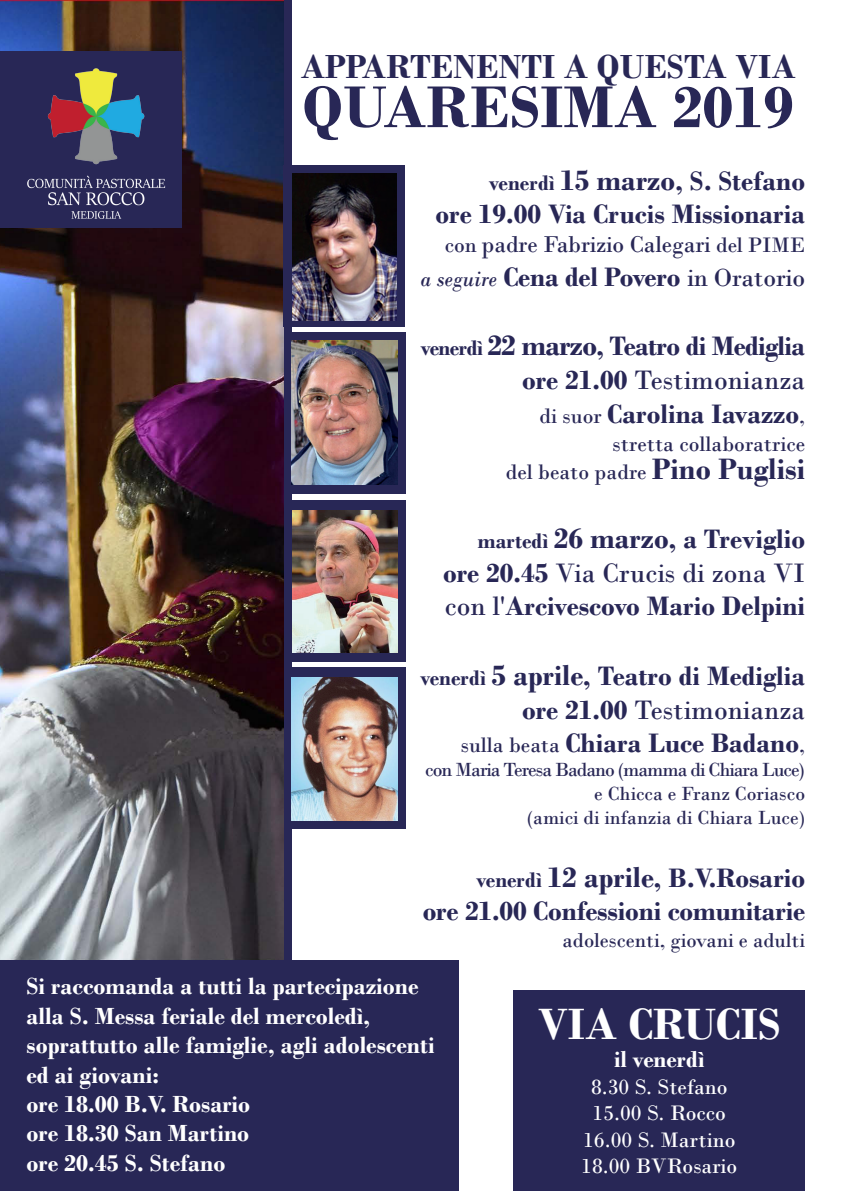
<style>
.page{position:relative;width:842px;height:1191px;background:#fff}
.page>*{position:absolute;margin:0;border:0;box-sizing:border-box;transform-origin:0 0}
.t1{font:700 62px "Bodoni";color:#282756}
.t2{font:700 46px "Bodoni";color:#fff}
.t3{font:700 35px "Bodoni";color:#282756}
.t4{font:700 28px/33.6px "Bodoni";color:#282756;text-align:right}
.t5{font:700 28px/33.6px "Bodoni";letter-spacing:-.025em;color:#282756;text-align:right}
.t6{font:700 24.5px/29.4px "Bodoni";color:#fff}
.t7{font:24px "Bodoni";letter-spacing:-.01em;color:#282756}
.t8{font:700 24px "Bodoni";color:#fff}
.t9{font:22px/26.4px "Bodoni";color:#fff;text-align:center}
.t10{font:22px/28px "Bodoni";color:#282756;text-align:right}
.t11{font:21px "Bodoni";color:#282756}
.t12{font:20px/24px "Bodoni";color:#282756;text-align:right}
.s1{font-size:22px}
.s2{font-size:30px}
.s3{font-weight:400;font-style:italic;font-size:22px}
.s4{font-weight:400;font-size:26px}
.s5{font-weight:400}
.s6{font-weight:400;font-size:22px}
.s7{font-weight:700;font-size:31px}
</style>
<div class="page">
<img style="left:0;top:0;width:284px;height:960px">
<div style="left:0;top:52px;width:181px;height:176px;background:#282756"></div>
<div style="left:284px;top:333px;width:122px;height:161px;background:#282756"></div>
<div style="left:284px;top:500px;width:122px;height:162px;background:#282756"></div>
<div style="left:284px;top:667px;width:122px;height:162px;background:#282756"></div>
<img style="left:292px;top:510px;width:105px;height:142px">
<img style="left:27px;top:62px;width:189px;height:166px">
<div style="left:284px;top:165px;width:121px;height:161px;background:#282756"></div>
<img style="left:292px;top:173px;width:105px;height:148px">
<div style="left:513px;top:990px;width:292px;height:201px;background:#282756"></div>
<div style="left:0;top:960px;width:458px;height:231px;background:#282756"></div>
<div style="left:284px;top:0;width:8px;height:972px;background:#282756"></div>
<img style="left:292px;top:341px;width:105px;height:143px">
<img style="left:292px;top:677px;width:105px;height:143px">
<p class="t3" style="left:301px;top:46px;width:497px">APPARTENENTI A QUESTA VIA</p>
<h1 class="t1" style="left:303px;top:70px;width:493px">QUARESIMA 2019</h1>
<p class="t4" style="left:436px;top:164px;width:371px"><span class="s1">venerdì</span> <span class="s2">15 marzo</span>, S. Stefano<br>ore 19.00 Via Crucis Missionaria</p>
<p class="t7" style="left:445px;top:230px;width:362px"><span class="s1">con</span> padre Fabrizio Calegari <span class="s1">del PIME</span></p>
<p class="t4" style="left:421px;top:260px;width:386px"><span class="s3">a seguire</span> Cena del Povero <span class="s4">in Oratorio</span></p>
<p class="t5" style="left:421px;top:329px;width:386px"><span class="s1">venerdì</span> <span class="s2">22 marzo</span>, Teatro di Mediglia ore 21.00 <span class="s5">Testimonianza<br></span><span class="s6">di suor</span> Carolina Iavazzo<span class="s6">,</span></p>
<p class="t10" style="left:506px;top:429px;width:301px">stretta collaboratrice<br>del beato padre <span class="s7">Pino Puglisi</span></p>
<p class="t4" style="left:443px;top:522px;width:364px;text-align:justify;text-indent:35px"><span class="s1">martedì</span> <span class="s2">26 marzo</span>, a Treviglio ore 20.45 <span class="s5">Via Crucis di zona VI con l'</span>Arcivescovo Mario Delpini</p>
<p class="t4" style="left:420px;top:659px;width:386px"><span class="s1">venerdì</span> <span class="s2">5 aprile</span>, Teatro di Mediglia ore 21.00 <span class="s5">Testimonianza<br></span><span class="s6">sulla beata</span> Chiara Luce Badano<span class="s6">,</span></p>
<p class="t12" style="left:425px;top:758px;width:381px">con Maria Teresa Badano (mamma di Chiara Luce) e Chicca e Franz Coriasco<br>(amici di infanzia di Chiara Luce)</p>
<p class="t4" style="left:423px;top:860px;width:384px"><span class="s1">venerdì</span> <span class="s2">12 aprile</span>, B.V.Rosario<br>ore 21.00 Confessioni comunitarie</p>
<p class="t11" style="left:562px;top:927px;width:244px">adolescenti, giovani e adulti</p>
<p class="t6" style="left:27px;top:971px;width:410px">Si raccomanda a tutti la partecipazione alla S. Messa feriale del mercoledì, soprattutto alle famiglie, agli adolescenti ed ai giovani:<br>ore 18.00 B.V. Rosario<br>ore 18.30 San Martino<br>ore 20.45 S. Stefano</p>
<h2 class="t2" style="left:538px;top:996px;width:244px">VIA CRUCIS</h2>
<p class="t8" style="left:614px;top:1045px;width:92px">il venerdì</p>
<p class="t9" style="left:581px;top:1073px;width:158px">8.30 S. Stefano<br>15.00 S. Rocco<br>16.00 S. Martino<br>18.00 BVRosario</p>
</div>
